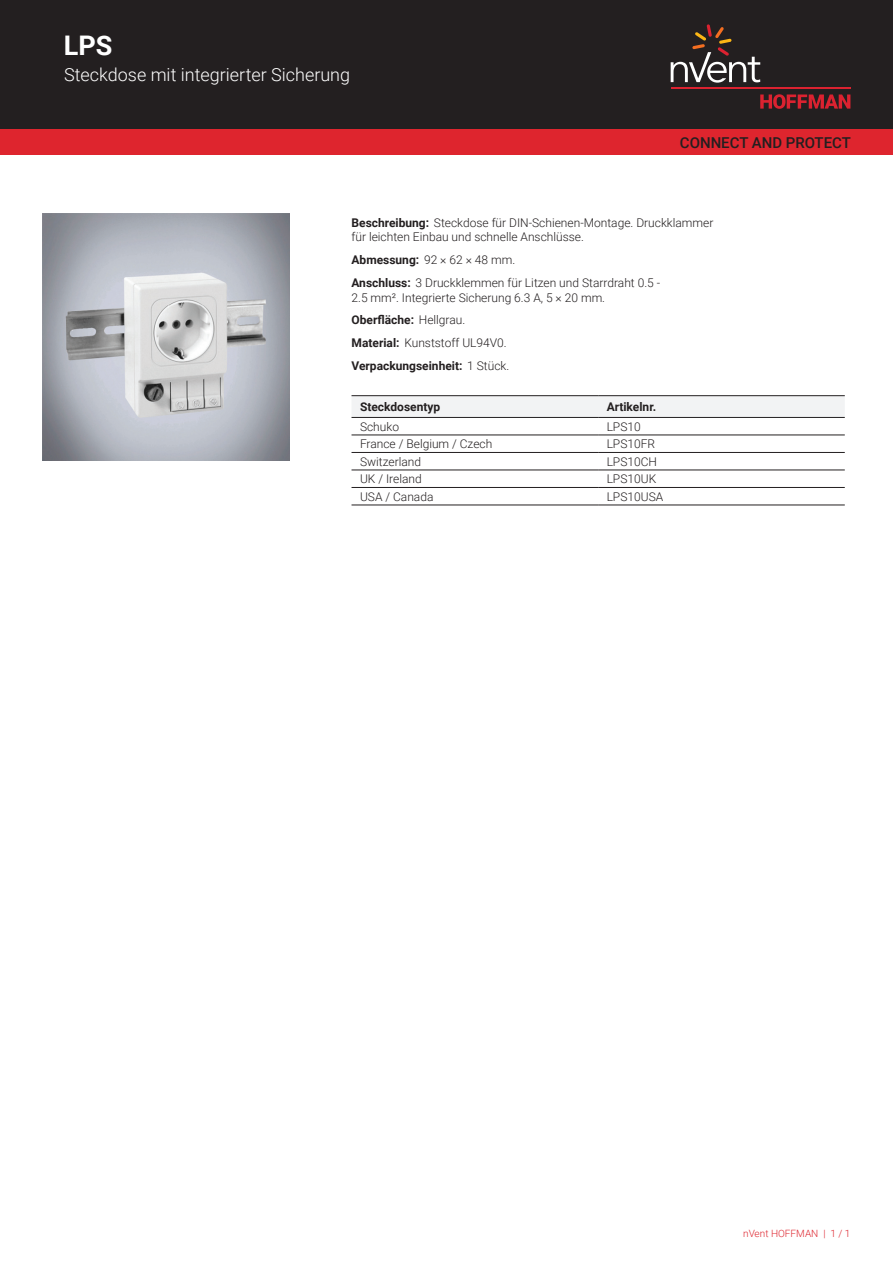
<style>
.page{position:relative;width:893px;height:1263px;background:#fff}
.page>*{position:absolute;margin:0;border:0;box-sizing:border-box;transform-origin:0 0}
.t1{font:700 27px "Roboto";color:#fff}
.t2{font:300 18px "Roboto";color:#fff}
.t3{font:500 15px "Roboto";color:#231f20}
.t4{font:300 12px/23px "Roboto";color:#231f20}
.t5{font:700 12px "Roboto";color:#231f20}
.t6{font:300 10.05px "Roboto";color:#de252e}
.s1{font-weight:700}
</style>
<div class="page">
<div style="left:0;top:0;width:893px;height:129px;background:#231f20"></div>
<svg style="left:760px;top:94px;width:90px;height:15px"></svg>
<hr style="left:671px;top:88px;width:179px;height:1px;background:#db2230">
<svg style="left:671px;top:24px;width:89px;height:59px"></svg>
<div style="left:0;top:129px;width:893px;height:26px;background:#de252e"></div>
<svg style="left:351px;top:396px;width:494px;height:21px"></svg>
<hr style="left:351px;top:395px;width:247px;height:1px;background:#231f20">
<hr style="left:598px;top:395px;width:247px;height:1px;background:#231f20">
<hr style="left:351px;top:435px;width:247px;height:1px;background:#231f20">
<hr style="left:598px;top:435px;width:247px;height:1px;background:#231f20">
<hr style="left:351px;top:452px;width:247px;height:1px;background:#231f20">
<hr style="left:598px;top:452px;width:247px;height:1px;background:#231f20">
<hr style="left:351px;top:470px;width:247px;height:1px;background:#231f20">
<hr style="left:598px;top:470px;width:247px;height:1px;background:#231f20">
<hr style="left:351px;top:487px;width:247px;height:1px;background:#231f20">
<hr style="left:598px;top:487px;width:247px;height:1px;background:#231f20">
<hr style="left:351px;top:505px;width:247px;height:1px;background:#231f20">
<hr style="left:598px;top:505px;width:247px;height:1px;background:#231f20">
<hr style="left:351px;top:417px;width:247px;height:1px;background:#231f20">
<hr style="left:598px;top:417px;width:247px;height:1px;background:#231f20">
<img style="left:43px;top:213px;width:246px;height:247px">
<h1 class="t1" style="left:64px;top:27px;width:50px">LPS</h1>
<h2 class="t2" style="left:64px;top:62px;width:288px">Steckdose mit integrierter Sicherung</h2>
<p class="t3" style="left:680px;top:132px;width:173px">CONNECT AND PROTECT</p>
<p class="t4" style="left:351px;top:215px;width:363px;line-height:14.4px"><span class="s1">Beschreibung:</span> Steckdose für DIN-Schienen-Montage. Druckklammer für leichten Einbau und schnelle Anschlüsse.</p>
<p class="t4" style="left:351px;top:248px;width:310px"><span class="s1">Abmessung:</span> 92 × 62 × 48 mm.<br><span class="s1">Anschluss:</span> 3 Druckklemmen für Litzen und Starrdraht 0.5 -</p>
<p class="t4" style="left:351px;top:285px;width:255px">2.5 mm². Integrierte Sicherung 6.3 A, 5 × 20 mm.<br><span class="s1">Oberfläche:</span> Hellgrau.<br><span class="s1">Material:</span> Kunststoff UL94V0.<br><span class="s1">Verpackungseinheit:</span> 1 Stück.</p>
<p class="t5" style="left:360px;top:398px;width:82px">Steckdosentyp</p>
<p class="t5" style="left:607px;top:398px;width:51px">Artikelnr.</p>
<p class="t4" style="left:360px;top:414px;width:41px">Schuko</p>
<p class="t4" style="left:607px;top:414px;width:36px">LPS10</p>
<p class="t4" style="left:360px;top:432px;width:134px">France / Belgium / Czech</p>
<p class="t4" style="left:607px;top:432px;width:50px">LPS10FR</p>
<p class="t4" style="left:360px;top:449px;width:63px">Switzerland</p>
<p class="t4" style="left:607px;top:449px;width:52px">LPS10CH</p>
<p class="t4" style="left:360px;top:467px;width:63px">UK / Ireland</p>
<p class="t4" style="left:607px;top:467px;width:51px">LPS10UK</p>
<p class="t4" style="left:360px;top:484px;width:75px">USA / Canada</p>
<p class="t4" style="left:607px;top:484px;width:58px">LPS10USA</p>
<p class="t6" style="left:743px;top:1226px;width:109px">nVent HOFFMAN | 1 / 1</p>
</div>
